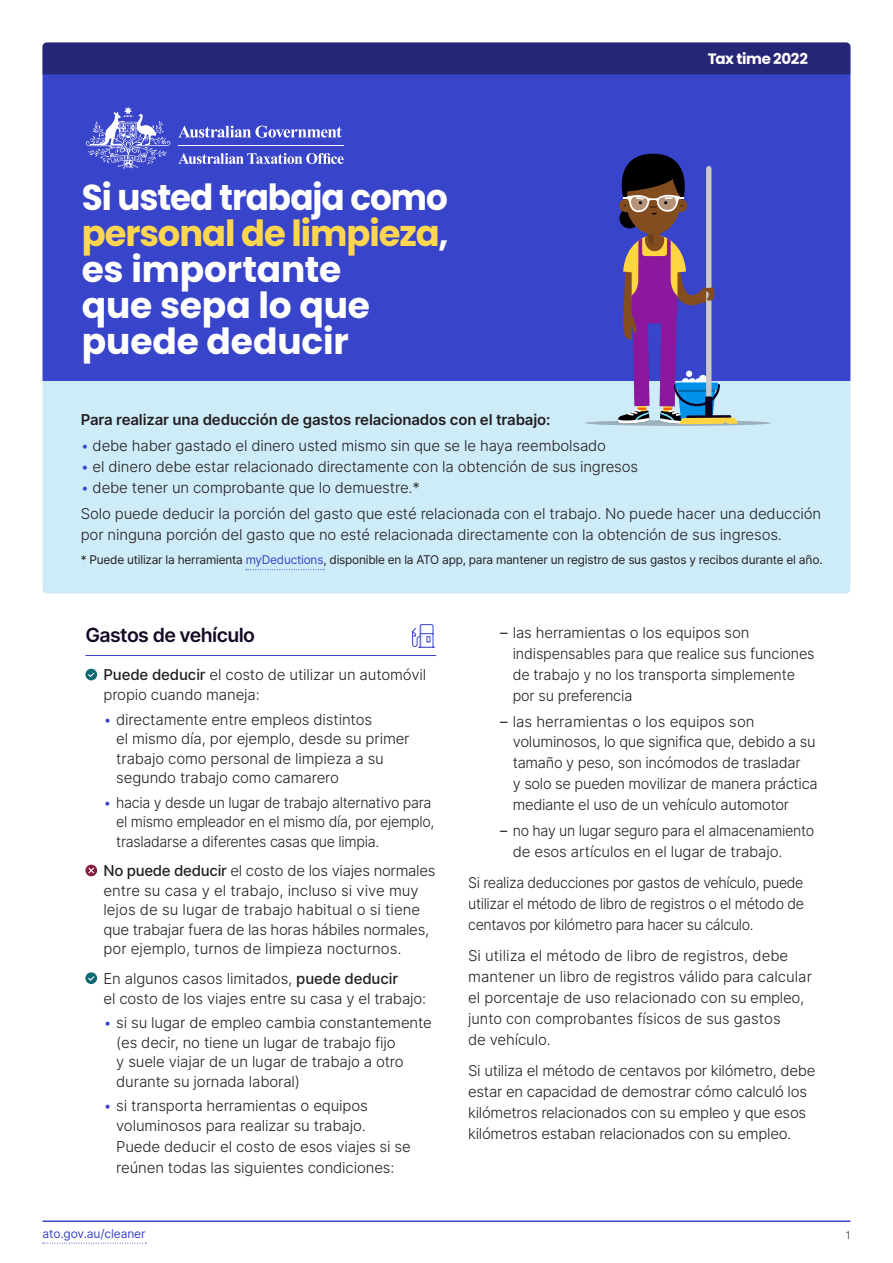
<style>
.page{position:relative;width:893px;height:1263px;background:#fff}
.page>*{position:absolute;margin:0;border:0;box-sizing:border-box;transform-origin:0 0}
.h2_occupations{font:700 36px/36px "Poppins";letter-spacing:-.025em;color:#fff;scale:.95 1}
.h3_rule_under__icon{font:600 19.5px "Inter";letter-spacing:-.03em;color:#150925}
.p_icon{font:300 15px/19.5px "Inter";letter-spacing:-.01em;color:#231f20}
.p_icon-2{font:300 15px/19.5px "Inter";letter-spacing:-.01em;color:#231f20;scale:.95 1}
.t1{font:600 15px "Inter";letter-spacing:-.01em;color:#231f20}
.h1_factsheet_header{font:700 15px "Poppins";letter-spacing:-.025em;color:#fff}
.p_note{font:12px "Inter";letter-spacing:-.02em;color:#231f20}
.t2{font:12px "Inter";letter-spacing:-.01em;color:#3844ca}
.t3{font:300 10.5px "Inter";color:#231f20}
.s1{color:#ffd650}
.s2{color:#3844ca}
.s3{font-weight:500}
.s4{font-weight:400}
</style>
<div class="page">
<hr style="left:43px;top:1220px;width:807px;height:2px;background:#3844ca">
<div style="left:43px;top:74px;width:807px;height:307px;background:#3844ca"></div>
<svg style="left:178px;top:126px;width:164px;height:12px"></svg>
<svg style="left:86px;top:107px;width:84px;height:62px;background:#666fd6"></svg>
<hr style="left:178px;top:145px;width:166px;height:1px;background:#fff">
<svg style="left:178px;top:153px;width:166px;height:11px"></svg>
<div style="left:43px;top:43px;width:807px;height:31px;background:#262677"></div>
<svg style="left:43px;top:1243px;width:103px;height:1px"></svg>
<div style="left:43px;top:381px;width:807px;height:212px;background:#ceebf8"></div>
<svg style="left:246px;top:569px;width:78px;height:1px"></svg>
<hr style="left:85px;top:655px;width:351px;height:1px;background:#3844ca">
<svg style="left:412px;top:624px;width:23px;height:24px"></svg>
<div style="left:85px;top:669px;width:12px;height:11px;background:#0d6974;border-radius:50%"></div>
<svg style="left:88px;top:672px;width:6px;height:5px"></svg>
<svg style="left:85px;top:865px;width:12px;height:11px"></svg>
<svg style="left:88px;top:868px;width:6px;height:5px"></svg>
<svg style="left:85px;top:972px;width:12px;height:12px"></svg>
<svg style="left:88px;top:976px;width:6px;height:5px"></svg>
<svg style="left:585px;top:420px;width:186px;height:6px"></svg>
<svg style="left:616px;top:154px;width:122px;height:270px;background:#6354a0"></svg>
<h1 class="h1_factsheet_header" style="left:708px;top:50px;width:102px">Tax time 2022</h1>
<h2 class="h2_occupations" style="left:82px;top:180px;width:388px">Si usted trabaja como <span class="s1">personal de limpieza</span>, es importante<br>que sepa lo que puede deducir</h2>
<p class="t1" style="left:81px;top:408px;width:471px">Para realizar una deducción de gastos relacionados con el trabajo:</p>
<p class="p_icon" style="left:81px;top:435px;width:527px"><span class="s2">•</span> debe haber gastado el dinero usted mismo sin que se le haya reembolsado</p>
<p class="p_icon" style="left:81px;top:456px;width:559px"><span class="s2">•</span> el dinero debe estar relacionado directamente con la obtención de sus ingresos</p>
<p class="p_icon" style="left:81px;top:477px;width:341px"><span class="s2">•</span> debe tener un comprobante que lo demuestre.*</p>
<p class="p_icon" style="left:81px;top:503px;width:742px;line-height:21px">Solo puede deducir la porción del gasto que esté relacionada con el trabajo. No puede hacer una deducción por ninguna porción del gasto que no esté relacionada directamente con la obtención de sus ingresos.</p>
<p class="p_note" style="left:81px;top:551px;width:743px">* Puede utilizar la herramienta <span class="s2">myDeductions</span>, disponible en la ATO app, para mantener un registro de sus gastos y recibos durante el año.</p>
<h3 class="h3_rule_under__icon" style="left:85px;top:621px;width:171px">Gastos de vehículo</h3>
<p class="p_icon" style="left:103px;top:665px;width:324px"><span class="s3">Puede deducir</span> el costo de utilizar un automóvil propio cuando maneja:</p>
<p class="p_icon" style="left:116px;top:709px;width:295px;text-indent:-13px"><span class="s2">•</span> directamente entre empleos distintos<br>el mismo día, por ejemplo, desde su primer trabajo como personal de limpieza a su segundo trabajo como camarero</p>
<p class="p_icon-2" style="left:116px;top:792px;width:336px;text-indent:-13px"><span class="s2">•</span> hacia y desde un lugar de trabajo alternativo para el mismo empleador en el mismo día, por ejemplo, trasladarse a diferentes casas que limpia.</p>
<p class="p_icon" style="left:103px;top:861px;width:334px"><span class="s3">No puede deducir</span> el costo de los viajes normales entre su casa y el trabajo, incluso si vive muy lejos de su lugar de trabajo habitual o si tiene que trabajar fuera de las horas hábiles normales, por ejemplo, turnos de limpieza nocturnos.</p>
<p class="p_icon" style="left:103px;top:969px;width:324px">En algunos casos limitados, <span class="s3">puede deducir<br></span>el costo de los viajes entre su casa y el trabajo:</p>
<p class="p_icon" style="left:116px;top:1013px;width:317px;text-indent:-13px"><span class="s2">•</span> si su lugar de empleo cambia constantemente (es decir, no tiene un lugar de trabajo fijo<br>y suele viajar de un lugar de trabajo a otro durante su jornada laboral)</p>
<p class="p_icon" style="left:103px;top:1096px;width:266px;text-align:right"><span class="s2">•</span> si transporta herramientas o equipos voluminosos para realizar su trabajo.</p>
<p class="p_icon" style="left:116px;top:1136px;width:296px;line-height:21px">Puede deducir el costo de esos viajes si se reúnen todas las siguientes condiciones:</p>
<p class="t2" style="left:43px;top:1225px;width:105px">ato.gov.au/cleaner</p>
<p class="p_icon" style="left:513px;top:622px;width:303px;line-height:20.9px;text-indent:-13px"><span class="s4">–</span> las herramientas o los equipos son indispensables para que realice sus funciones de trabajo y no los transporta simplemente por su preferencia</p>
<p class="p_icon" style="left:513px;top:710px;width:306px;line-height:20.9px;text-indent:-13px"><span class="s4">–</span> las herramientas o los equipos son voluminosos, lo que significa que, debido a su tamaño y peso, son incómodos de trasladar<br>y solo se pueden movilizar de manera práctica mediante el uso de un vehículo automotor</p>
<p class="p_icon-2" style="left:513px;top:820px;width:319px;line-height:20.9px;text-indent:-13px"><span class="s4">–</span> no hay un lugar seguro para el almacenamiento de esos artículos en el lugar de trabajo.</p>
<p class="p_icon-2" style="left:468px;top:872px;width:355px;line-height:21px;text-align:justify">Si realiza deducciones por gastos de vehículo, puede utilizar el método de libro de registros o el método de centavos por kilómetro para hacer su cálculo.</p>
<p class="p_icon" style="left:468px;top:945px;width:345px;line-height:21px">Si utiliza el método de libro de registros, debe mantener un libro de registros válido para calcular el porcentaje de uso relacionado con su empleo, junto con comprobantes físicos de sus gastos<br>de vehículo.</p>
<p class="p_icon" style="left:468px;top:1060px;width:349px;line-height:21px">Si utiliza el método de centavos por kilómetro, debe estar en capacidad de demostrar cómo calculó los kilómetros relacionados con su empleo y que esos kilómetros estaban relacionados con su empleo.</p>
<p class="t3" style="left:846px;top:1228px;width:6px">1</p>
</div>
